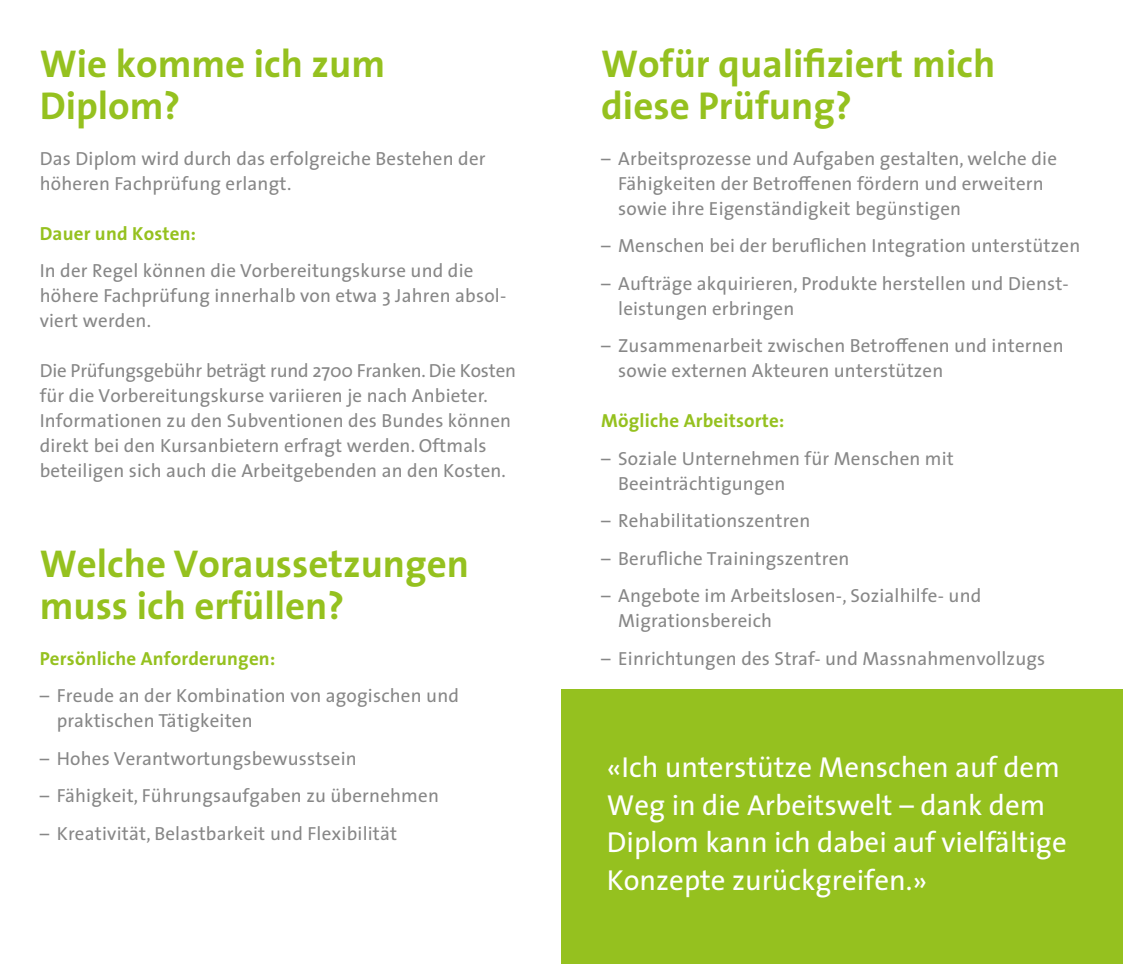
<style>
.page{position:relative;width:1123px;height:964px;background:#fff}
.page>*{position:absolute;margin:0;border:0;box-sizing:border-box;transform-origin:0 0}
.t1{font:700 39px/42px "The Sans";color:#95c11f}
.t2{font:29px/37.4px "The Sans";color:#fff}
.t3{font:19px/25px "The Sans";letter-spacing:.01em;color:#878787}
.t4{font:700 19px "The Sans";letter-spacing:.01em;color:#95c11f}
</style>
<div class="page">
<div style="left:561px;top:690px;width:562px;height:274px;background:#95c11f"></div>
<h1 class="t1" style="left:40px;top:42px;width:347px">Wie komme ich zum<br>Diplom?</h1>
<p class="t3" style="left:40px;top:145px;width:447px">Das Diplom wird durch das erfolgreiche Bestehen der höheren Fachprüfung erlangt.</p>
<p class="t4" style="left:40px;top:217px;width:158px">Dauer und Kosten:</p>
<p class="t3" style="left:40px;top:258px;width:468px">In der Regel können die Vorbereitungskurse und die höhere Fachprüfung innerhalb von etwa 3 Jahren absol&shy;viert werden.</p>
<p class="t3" style="left:40px;top:358px;width:478px">Die Prüfungsgebühr beträgt rund 2700 Franken. Die Kosten für die Vorbereitungskurse variieren je nach Anbieter.<br>Informationen zu den Subventionen des Bundes können direkt bei den Kursanbietern erfragt werden. Oftmals beteiligen sich auch die Arbeitgebenden an den Kosten.</p>
<h1 class="t1" style="left:40px;top:542px;width:431px">Welche Voraussetzungen muss ich erfüllen?</h1>
<p class="t4" style="left:40px;top:642px;width:237px">Persönliche Anforderungen:</p>
<p class="t3" style="left:57px;top:683px;width:404px;text-indent:-17px">– Freude an der Kombination von agogischen und praktischen Tätigkeiten</p>
<p class="t3" style="left:40px;top:745px;width:318px">– Hohes Verantwortungsbewusstsein</p>
<p class="t3" style="left:40px;top:783px;width:401px">– Fähigkeit, Führungsaufgaben zu übernehmen</p>
<p class="t3" style="left:40px;top:820px;width:359px">– Kreativität, Belastbarkeit und Flexibilität</p>
<h1 class="t1" style="left:601px;top:42px;width:395px">Wofür qualifiziert mich diese Prüfung?</h1>
<p class="t3" style="left:618px;top:145px;width:440px;text-indent:-17px">– Arbeitsprozesse und Aufgaben gestalten, welche die<br>Fähigkeiten der Betroffenen fördern und erweitern sowie ihre Eigenständigkeit begünstigen</p>
<p class="t3" style="left:601px;top:233px;width:480px">– Menschen bei der beruflichen Integration unterstützen</p>
<p class="t3" style="left:618px;top:270px;width:452px;text-indent:-17px">– Aufträge akquirieren, Produkte herstellen und Dienst&shy;leistungen erbringen</p>
<p class="t3" style="left:618px;top:333px;width:447px;text-indent:-17px">– Zusammenarbeit zwischen Betroffenen und internen sowie externen Akteuren unterstützen</p>
<p class="t4" style="left:601px;top:405px;width:185px">Mögliche Arbeitsorte:</p>
<p class="t3" style="left:618px;top:445px;width:337px;text-indent:-17px">– Soziale Unternehmen für Menschen mit<br>Beeinträchtigungen</p>
<p class="t3" style="left:601px;top:508px;width:211px">– Rehabilitationszentren</p>
<p class="t3" style="left:601px;top:545px;width:250px">– Berufliche Trainingszentren</p>
<p class="t3" style="left:618px;top:583px;width:365px;text-indent:-17px">– Angebote im Arbeitslosen-, Sozialhilfe- und<br>Migrationsbereich</p>
<p class="t3" style="left:601px;top:645px;width:445px">– Einrichtungen des Straf- und Massnahmenvollzugs</p>
<h2 class="t2" style="left:607px;top:748px;width:461px">«Ich unterstütze Menschen auf dem<br>Weg in die Arbeitswelt – dank dem<br>Diplom kann ich dabei auf vielfältige<br>Konzepte zurückgreifen.»</h2>
</div>
